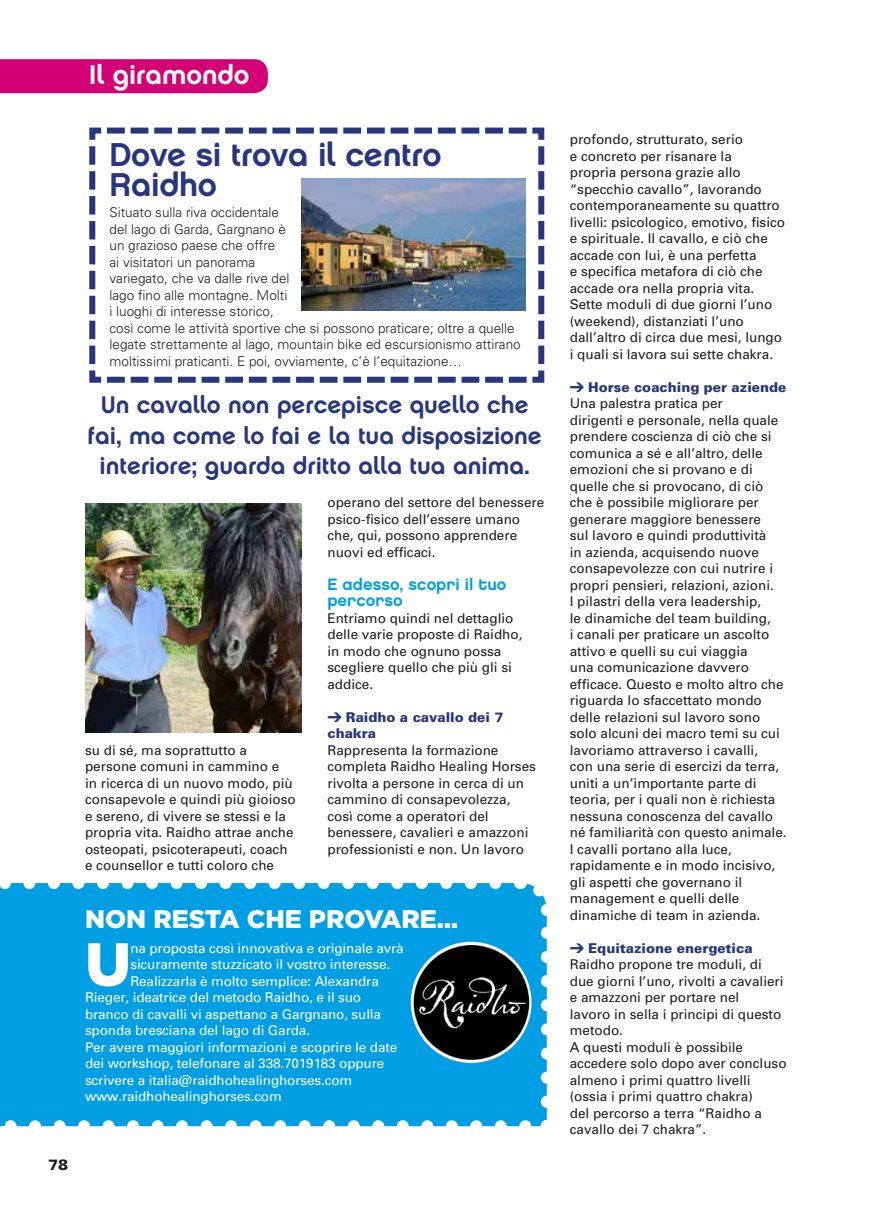
<style>
.page{position:relative;width:893px;height:1212px;background:#fff}
.page>*{position:absolute;margin:0;border:0;box-sizing:border-box;transform-origin:0 0}
.t1{font:900 60.6px "Gotham";color:#fff}
.t2{font:33px/30px "Chalet New York Nineteen Seventy";letter-spacing:-.01em;color:#28367b}
.t3{font:27px "Chalet New York Nineteen Seventy";color:#fff}
.t4{font:900 25.5px "Gotham";color:#fff}
.t5{font:24px/30px "Chalet New York Nineteen Seventy";color:#28367b;text-align:center}
.t6{font:16.5px/16.5px "Chalet New York Nineteen Eighty";color:#009fe3}
.t7{font:900 15px "Univers";color:#1d1d1b}
.t8{font:13.5px/16.5px "Univers";color:#1d1d1b}
.t9{font:13.5px "Univers";letter-spacing:-.01em;color:#fff}
.t10{font:300 13.5px/16.5px "Univers";color:#1d1d1b}
.t11{font:900 13.5px/16.5px "Univers";color:#28367b}
.s1{font-family:"Chalet New York Nineteen Eighty"}
.s2{color:#28367b}
.s3{font-weight:900;color:#28367b}
</style>
<div class="page">
<div style="left:0;top:59px;width:268px;height:34px;background:#d40075"></div>
<svg style="left:89px;top:127px;width:456px;height:256px"></svg>
<img style="left:302px;top:179px;width:224px;height:131px">
<div style="left:0;top:883px;width:547px;height:243px;background:#009fe3"></div>
<svg style="left:541px;top:922px;width:6px;height:180px"></svg>
<svg style="left:0;top:1093px;width:1px;height:12px"></svg>
<svg style="left:11px;top:1114px;width:536px;height:13px"></svg>
<svg style="left:515px;top:883px;width:32px;height:33px"></svg>
<svg style="left:0;top:883px;width:495px;height:6px"></svg>
<img style="left:411px;top:942px;width:120px;height:121px;border-radius:61px">
<img style="left:85px;top:503px;width:217px;height:230px">
<h3 class="t3" style="left:89px;top:58px;width:162px">Il giramondo</h3>
<h2 class="t2" style="left:110px;top:140px;width:333px">Dove <span class="s1">s</span>i trova il centro<br><span class="s1">R</span>aidho</h2>
<p class="t10" style="left:110px;top:204px;width:413px">Situato sulla riva occidentale<br>del lago di Garda, Gargnano è<br>un grazioso paese che offre<br>ai visitatori un panorama<br>variegato, che va dalle rive del<br>lago fino alle montagne. Molti<br>i luoghi di interesse storico,<br>così come le attività sportive che si possono praticare; oltre a quelle legate strettamente al lago, mountain bike ed escursionismo attirano moltissimi praticanti. E poi, ovviamente, c’è l’equitazione…</p>
<h3 class="t5" style="left:88px;top:390px;width:456px">Un cavallo non percepi<span class="s1">s</span>ce quello che fai, ma come lo fai e la tua di<span class="s1">s</span>po<span class="s1">s</span>izione interiore; guarda dritto alla tua anima.</h3>
<p class="t8" style="left:85px;top:742px;width:212px">su di sé, ma soprattutto a persone comuni in cammino e<br>in ricerca di un nuovo modo, più consapevole e quindi più gioioso e sereno, di vivere se stessi e la propria vita. Raidho attrae anche osteopati, psicoterapeuti, coach e counsellor e tutti coloro che</p>
<p class="t8" style="left:327px;top:494px;width:218px">operano del settore del benessere psico-fisico dell’essere umano che, qui, possono apprendere nuovi ed efficaci.</p>
<p class="t6" style="left:327px;top:575px;width:181px">E adesso, scopri il tuo percorso</p>
<p class="t8" style="left:327px;top:610px;width:197px">Entriamo quindi nel dettaglio delle varie proposte di Raidho, in modo che ognuno possa scegliere quello che più gli si addice.</p>
<p class="t11" style="left:327px;top:708px;width:177px">➔ Raidho a cavallo dei 7 chakra</p>
<p class="t8" style="left:327px;top:742px;width:210px">Rappresenta la formazione completa Raidho Healing Horses rivolta a persone in cerca di un cammino di consapevolezza, così come a operatori del benessere, cavalieri e amazzoni professionisti e non. Un lavoro</p>
<h3 class="t4" style="left:85px;top:902px;width:375px">NON RESTA CHE PROVARE…</h3>
<h1 class="t1" style="left:85px;top:922px;width:47px">U</h1>
<p class="t9" style="left:130px;top:940px;width:275px">na proposta così innovativa e originale avrà</p>
<p class="t9" style="left:130px;top:956px;width:261px">sicuramente stuzzicato il vostro interesse.</p>
<p class="t9" style="left:130px;top:973px;width:250px">Realizzarla è molto semplice: Alexandra</p>
<p class="t9" style="left:85px;top:989px;width:278px">Rieger, ideatrice del metodo Raidho, e il suo</p>
<p class="t9" style="left:85px;top:1006px;width:298px">branco di cavalli vi aspettano a Gargnano, sulla</p>
<p class="t9" style="left:85px;top:1022px;width:226px">sponda bresciana del lago di Garda.</p>
<p class="t9" style="left:85px;top:1039px;width:314px">Per avere maggiori informazioni e scoprire le date</p>
<p class="t9" style="left:85px;top:1055px;width:301px">dei workshop, telefonare al 338.7019183 oppure</p>
<p class="t9" style="left:85px;top:1072px;width:269px">scrivere a italia@raidhohealinghorses.com</p>
<p class="t9" style="left:85px;top:1088px;width:198px">www.raidhohealinghorses.com</p>
<p class="t7" style="left:48px;top:1155px;width:22px">78</p>
<p class="t8" style="left:570px;top:131px;width:217px">profondo, strutturato, serio<br>e concreto per risanare la<br>propria persona grazie allo “specchio cavallo”, lavorando contemporaneamente su quattro livelli: psicologico, emotivo, fisico e spirituale. Il cavallo, e ciò che accade con lui, è una perfetta<br>e specifica metafora di ciò che accade ora nella propria vita.<br>Sette moduli di due giorni l’uno (weekend), distanziati l’uno dall’altro di circa due mesi, lungo i quali si lavora sui sette chakra.</p>
<p class="t8" style="left:570px;top:379px;width:218px"><span class="s2">➔</span> <span class="s3">Horse coaching per aziende<br></span>Una palestra pratica per<br>dirigenti e personale, nella quale prendere coscienza di ciò che si comunica a sé e all’altro, delle emozioni che si provano e di quelle che si provocano, di ciò che è possibile migliorare per generare maggiore benessere<br>sul lavoro e quindi produttività<br>in azienda, acquisendo nuove consapevolezze con cui nutrire i propri pensieri, relazioni, azioni.<br>I pilastri della vera leadership,<br>le dinamiche del team building,<br>i canali per praticare un ascolto attivo e quelli su cui viaggia<br>una comunicazione davvero efficace. Questo e molto altro che riguarda lo sfaccettato mondo delle relazioni sul lavoro sono solo alcuni dei macro temi su cui lavoriamo attraverso i cavalli,<br>con una serie di esercizi da terra, uniti a un’importante parte di teoria, per i quali non è richiesta nessuna conoscenza del cavallo né familiarità con questo animale.<br>I cavalli portano alla luce, rapidamente e in modo incisivo, gli aspetti che governano il management e quelli delle dinamiche di team in azienda.</p>
<p class="t8" style="left:570px;top:940px;width:218px"><span class="s2">➔</span> <span class="s3">Equitazione energetica<br></span>Raidho propone tre moduli, di due giorni l’uno, rivolti a cavalieri e amazzoni per portare nel<br>lavoro in sella i principi di questo metodo.<br>A questi moduli è possibile accedere solo dopo aver concluso almeno i primi quattro livelli (ossia i primi quattro chakra)<br>del percorso a terra “Raidho a cavallo dei 7 chakra”.</p>
</div>
